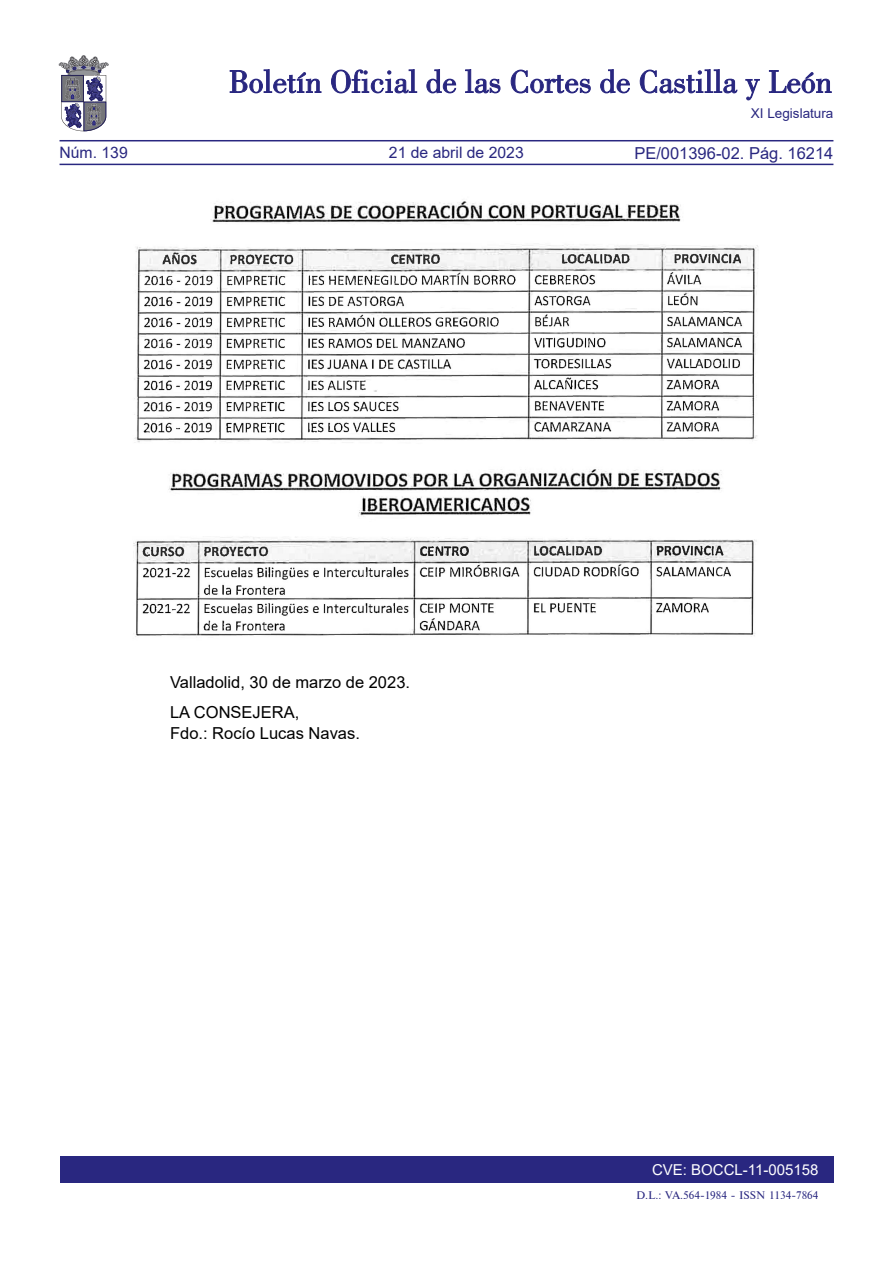
<style>
.page{position:relative;width:893px;height:1263px;background:#fff}
.page>*{position:absolute;margin:0;border:0;box-sizing:border-box;transform-origin:0 0}
.firma{font:16.5px/21px "Arial";color:#000}
.Fecha{font:16.5px "Arial";color:#000}
.t1{font:16.5px "Arial";color:#292780}
.t2{font:15.75px "Arial";color:#292780}
.t3{font:15px "Arial";color:#fff}
.t4{font:13.5px "Arial";color:#292780}
.t5{font:10.5px "Times";color:#292780}
</style>
<div class="page">
<div style="left:60px;top:1157px;width:773px;height:26px;background:#292780"></div>
<hr style="left:60px;top:164px;width:773px;height:1px;background:#292780">
<hr style="left:60px;top:140px;width:773px;height:1px;background:#292780">
<svg style="left:230px;top:69px;width:91px;height:24px"></svg>
<svg style="left:331px;top:69px;width:86px;height:24px"></svg>
<svg style="left:426px;top:69px;width:30px;height:24px"></svg>
<svg style="left:465px;top:69px;width:35px;height:24px"></svg>
<svg style="left:511px;top:70px;width:80px;height:23px"></svg>
<svg style="left:600px;top:69px;width:30px;height:24px"></svg>
<svg style="left:640px;top:69px;width:97px;height:24px"></svg>
<svg style="left:745px;top:79px;width:15px;height:21px"></svg>
<svg style="left:769px;top:70px;width:62px;height:23px"></svg>
<svg style="left:59px;top:55px;width:49px;height:76px"></svg>
<img style="left:133px;top:201px;width:626px;height:436px">
<p class="t4" style="left:751px;top:104px;width:84px">XI Legislatura</p>
<p class="t2" style="left:60px;top:142px;width:70px">Núm. 139</p>
<p class="t2" style="left:389px;top:142px;width:136px">21 de abril de 2023</p>
<p class="t1" style="left:634px;top:141px;width:201px">PE/001396-02. Pág. 16214</p>
<p class="Fecha" style="left:170px;top:671px;width:241px">Valladolid, 30 de marzo de 2023.</p>
<p class="firma" style="left:170px;top:701px;width:191px">LA CONSEJERA,<br>Fdo.: Rocío Lucas Navas.</p>
<p class="t3" style="left:652px;top:1159px;width:168px">CVE: BOCCL-11-005158</p>
<p class="t5" style="left:636px;top:1189px;width:184px">D.L.: VA.564-1984 - ISSN 1134-7864</p>
</div>
